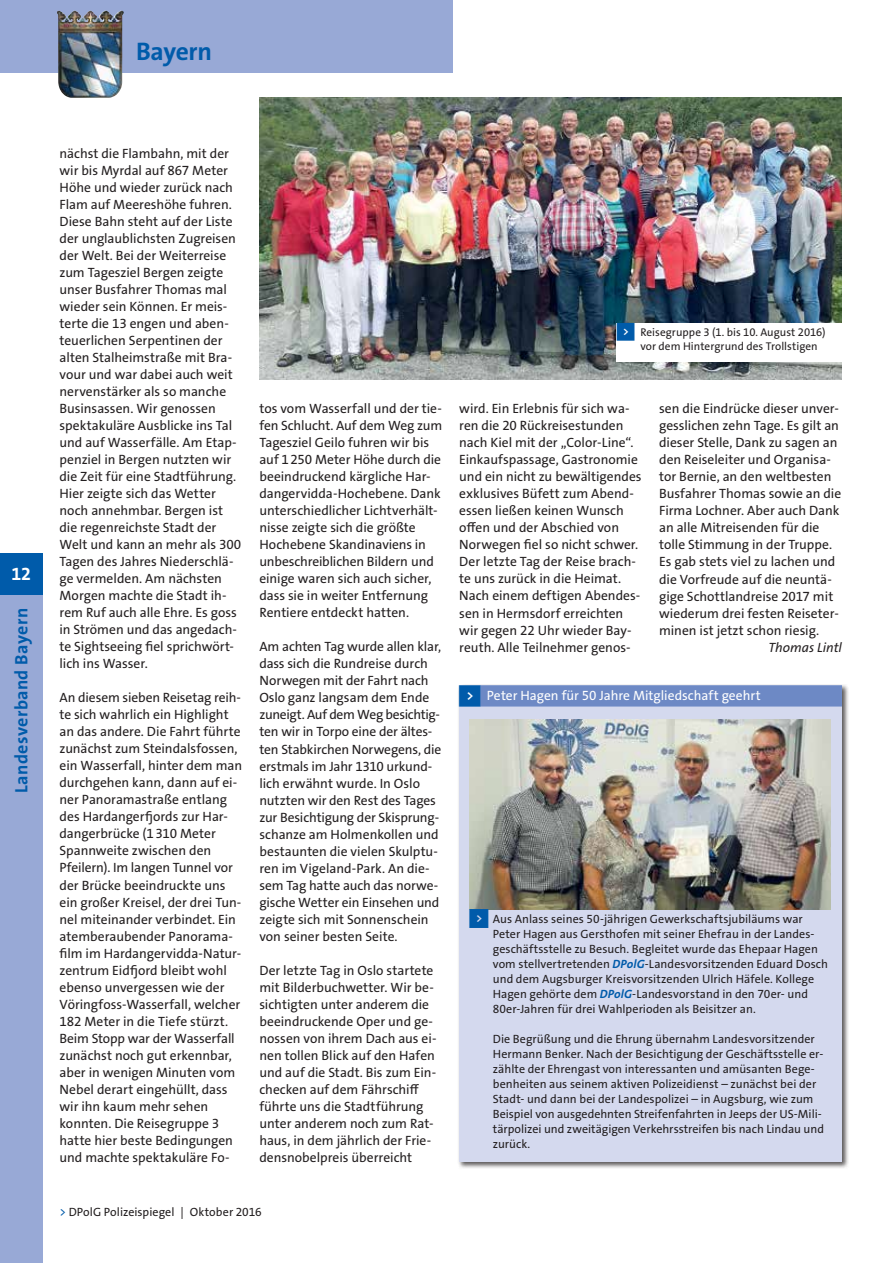
<style>
.page{position:relative;width:893px;height:1263px;background:#fff}
.page>*{position:absolute;margin:0;border:0;box-sizing:border-box;transform-origin:0 0}
.t1{font:700 25.5px "The Sans Os F";letter-spacing:-.01em;color:#005baa}
.t2{font:700 18px "The Sans Os F";letter-spacing:.02em;color:#005baa}
.t3{font:700 18px "The Sans Os F";color:#fff}
.t4{font:13.5px/17px "The Sans Os F";letter-spacing:-.005em;color:#231f20}
.t5{font:13.5px "The Sans Os F";letter-spacing:-.005em;color:#fff}
.t6{font:italic 13.5px "The Sans Os F";color:#231f20}
.t7{font:12px/15px "The Sans Os F";letter-spacing:.005em;color:#231f20}
.t8{font:11.25px/13.5px "The Sans Os F";letter-spacing:.005em;color:#231f20}
.s1{color:#005baa}
.s2{font-family:"Top Numbers";color:#005baa}
.s3{font-weight:700;font-style:italic;color:#005baa}
</style>
<div class="page">
<div style="left:457px;top:684px;width:392px;height:485px;background:#231f20;opacity:.75"></div>
<div style="left:459px;top:685px;width:383px;height:476px;background:#d4d9ee"></div>
<div style="left:480px;top:685px;width:362px;height:21px;background:#6d89c5"></div>
<div style="left:463px;top:687px;width:13px;height:18px;background:#fff"></div>
<img style="left:259px;top:98px;width:583px;height:281px">
<div style="left:617px;top:323px;width:225px;height:39px;background:#fff"></div>
<img style="left:469px;top:719px;width:361px;height:190px">
<div style="left:0;top:553px;width:43px;height:42px;background:#005baa"></div>
<div style="left:0;top:595px;width:43px;height:668px;background:#98a9d6"></div>
<div style="left:0;top:0;width:453px;height:72px;background:#98a9d6"></div>
<img style="left:68px;top:11px;width:53px;height:11px">
<h1 class="t1" style="left:136px;top:35px;width:77px">Bayern</h1>
<h2 class="t3" style="left:11px;top:562px;width:21px">12</h2>
<h2 class="t2" style="left:10px;top:793px;width:187px;rotate:-90deg">Landesverband Bayern</h2>
<p class="t4" style="left:60px;top:145px;width:183px">nächst die Flambahn, mit der wir bis Myrdal auf 867 Meter<br>Höhe und wieder zurück nach<br>Flam auf Meereshöhe fuhren.<br>Diese Bahn steht auf der Liste der unglaublichsten Zugreisen der Welt. Bei der Weiterreise zum Tagesziel Bergen zeigte unser Busfahrer Thomas mal wieder sein Können. Er meis&shy;terte die 13 engen und aben&shy;teuerlichen Serpentinen der alten Stalheimstraße mit Bra&shy;vour und war dabei auch weit nervenstärker als so manche<br>Businsassen. Wir genossen spektakuläre Ausblicke ins Tal und auf Wasserfälle. Am Etap&shy;penziel in Bergen nutzten wir die Zeit für eine Stadtführung.<br>Hier zeigte sich das Wetter noch annehmbar. Bergen ist die regenreichste Stadt der<br>Welt und kann an mehr als 300<br>Tagen des Jahres Niederschlä&shy;ge vermelden. Am nächsten<br>Morgen machte die Stadt ih&shy;rem Ruf auch alle Ehre. Es goss in Strömen und das angedach&shy;te Sightseeing fiel sprichwört&shy;lich ins Wasser.</p>
<p class="t4" style="left:60px;top:689px;width:184px">An diesem sieben Reisetag reih&shy;te sich wahrlich ein Highlight an das andere. Die Fahrt führte zunächst zum Steindalsfossen, ein Wasserfall, hinter dem man durchgehen kann, dann auf ei&shy;ner Panoramastraße entlang des Hardangerfjords zur Har&shy;dangerbrücke (1310 Meter<br>Spannweite zwischen den<br>Pfeilern). Im langen Tunnel vor der Brücke beeindruckte uns ein großer Kreisel, der drei Tun&shy;nel miteinander verbindet. Ein atemberaubender Panorama&shy;film im Hardangervidda-Natur&shy;zentrum Eidfjord bleibt wohl ebenso unvergessen wie der<br>Vöringfoss-Wasserfall, welcher<br>182 Meter in die Tiefe stürzt.<br>Beim Stopp war der Wasserfall zunächst noch gut erkennbar, aber in wenigen Minuten vom<br>Nebel derart eingehüllt, dass wir ihn kaum mehr sehen konnten. Die Reisegruppe 3 hatte hier beste Bedingungen und machte spektakuläre Fo-</p>
<p class="t4" style="left:259px;top:400px;width:184px">tos vom Wasserfall und der tie&shy;fen Schlucht. Auf dem Weg zum<br>Tagesziel Geilo fuhren wir bis auf 1250 Meter Höhe durch die beeindruckend kärgliche Har&shy;dangervidda-Hochebene. Dank unterschiedlicher Lichtverhält&shy;nisse zeigte sich die größte<br>Hochebene Skandinaviens in unbeschreiblichen Bildern und einige waren sich auch sicher, dass sie in weiter Entfernung<br>Rentiere entdeckt hatten.</p>
<p class="t4" style="left:259px;top:638px;width:183px">Am achten Tag wurde allen klar, dass sich die Rundreise durch<br>Norwegen mit der Fahrt nach<br>Oslo ganz langsam dem Ende zuneigt. Auf dem Weg besichtig&shy;ten wir in Torpo eine der ältes&shy;ten Stabkirchen Norwegens, die erstmals im Jahr 1310 urkund&shy;lich erwähnt wurde. In Oslo nutzten wir den Rest des Tages zur Besichtigung der Skisprung&shy;schanze am Holmenkollen und bestaunten die vielen Skulptu&shy;ren im Vigeland-Park. An die&shy;sem Tag hatte auch das norwe&shy;gische Wetter ein Einsehen und zeigte sich mit Sonnenschein von seiner besten Seite.</p>
<p class="t4" style="left:259px;top:962px;width:179px">Der letzte Tag in Oslo startete mit Bilderbuchwetter. Wir be&shy;sichtigten unter anderem die beeindruckende Oper und ge&shy;nossen von ihrem Dach aus ei&shy;nen tollen Blick auf den Hafen und auf die Stadt. Bis zum Ein&shy;checken auf dem Fährschiff führte uns die Stadtführung unter anderem noch zum Rat&shy;haus, in dem jährlich der Frie&shy;densnobelpreis überreicht</p>
<p class="t7" style="left:60px;top:1205px;width:204px"><span class="s1">&gt;</span> DPolG Polizeispiegel | Oktober 2016</p>
<p class="t8" style="left:640px;top:326px;width:187px;text-indent:-23px"><span class="s2">&lt;</span> Reisegruppe 3 (1. bis 10. August 2016) vor dem Hintergrund des Trollstigen</p>
<p class="t4" style="left:459px;top:400px;width:184px">wird. Ein Erlebnis für sich wa&shy;ren die 20 Rückreisestunden nach Kiel mit der „Color-Line“.<br>Einkaufspassage, Gastronomie und ein nicht zu bewältigendes exklusives Büfett zum Abend&shy;essen ließen keinen Wunsch offen und der Abschied von<br>Norwegen fiel so nicht schwer.<br>Der letzte Tag der Reise brach&shy;te uns zurück in die Heimat.<br>Nach einem deftigen Abendes&shy;sen in Hermsdorf erreichten wir gegen 22 Uhr wieder Bay&shy;reuth. Alle Teilnehmer genos-</p>
<p class="t4" style="left:659px;top:400px;width:184px">sen die Eindrücke dieser unver&shy;gesslichen zehn Tage. Es gilt an dieser Stelle, Dank zu sagen an den Reiseleiter und Organisa&shy;tor Bernie, an den weltbesten<br>Busfahrer Thomas sowie an die<br>Firma Lochner. Aber auch Dank an alle Mitreisenden für die tolle Stimmung in der Truppe.<br>Es gab stets viel zu lachen und die Vorfreude auf die neuntä&shy;gige Schottlandreise 2017 mit wiederum drei festen Reiseter&shy;minen ist jetzt schon riesig.</p>
<p class="t6" style="left:768px;top:638px;width:75px">Thomas Lintl</p>
<p class="t5" style="left:459px;top:687px;width:303px"><span class="s2">&lt;</span> Peter Hagen für 50 Jahre Mitgliedschaft geehrt</p>
<p class="t7" style="left:493px;top:911px;width:337px;text-indent:-23px"><span class="s2">&lt;</span> Aus Anlass seines 50-jährigen Gewerkschaftsjubiläums war Peter Hagen aus Gersthofen mit seiner Ehefrau in der Landes&shy;geschäftsstelle zu Besuch. Begleitet wurde das Ehepaar Hagen vom stellvertretenden <span class="s3">DPolG</span>-Landesvorsitzenden Eduard Dosch und dem Augsburger Kreisvorsitzenden Ulrich Häfele. Kollege Hagen gehörte dem <span class="s3">DPolG</span>-Landesvorstand in den 70er- und 80er-Jahren für drei Wahlperioden als Beisitzer an.</p>
<p class="t7" style="left:493px;top:1031px;width:333px">Die Begrüßung und die Ehrung übernahm Landesvorsitzender Hermann Benker. Nach der Besichtigung der Geschäftsstelle er&shy;zählte der Ehrengast von interessanten und amüsanten Bege&shy;benheiten aus seinem aktiven Polizeidienst – zunächst bei der Stadt- und dann bei der Landespolizei – in Augsburg, wie zum Beispiel von ausgedehnten Streifenfahrten in Jeeps der US-Mili&shy;tärpolizei und zweitägigen Verkehrsstreifen bis nach Lindau und zurück.</p>
</div>
